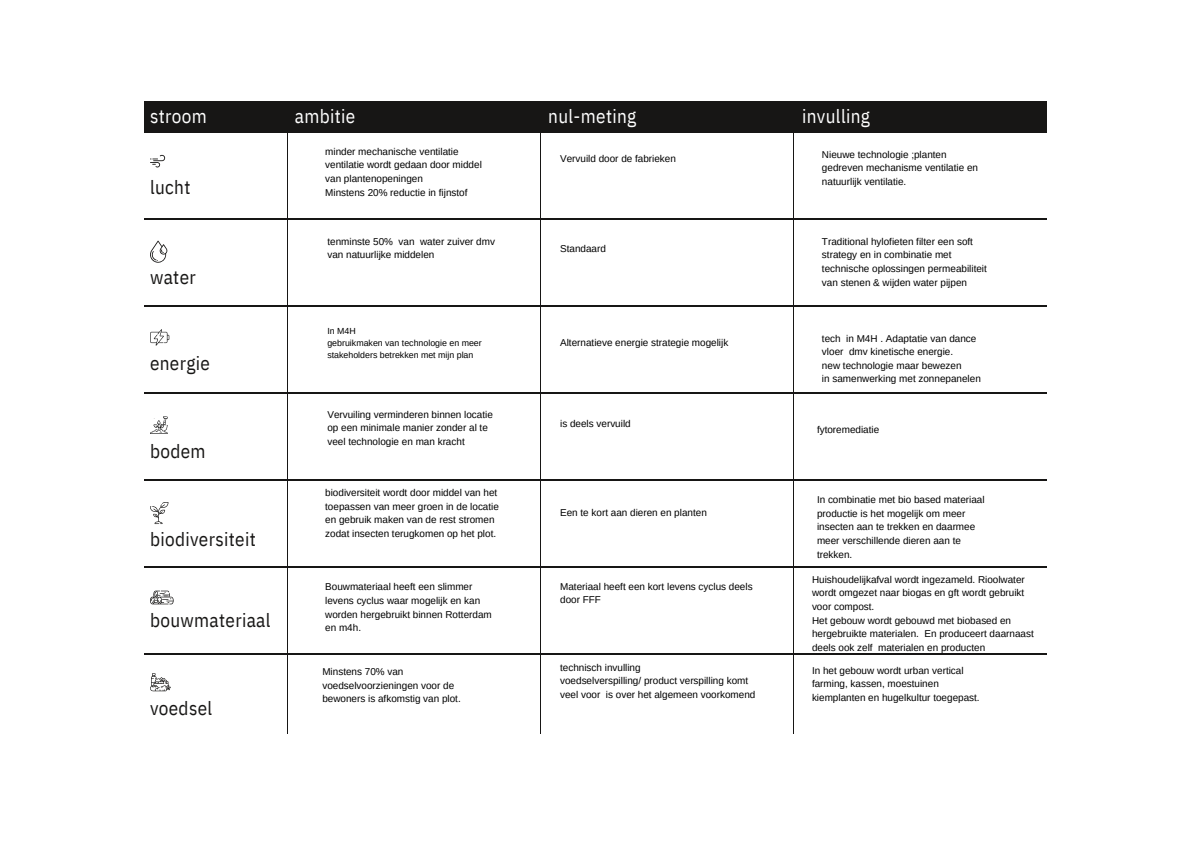
<style>
.page{position:relative;width:1191px;height:843px;background:#fff}
.page>*{position:absolute;margin:0;border:0;box-sizing:border-box;transform-origin:0 0}
.t1{font:19.1px "IBM Plex Sans Cond";letter-spacing:.02em;color:#171615}
.t2{font:19.1px "IBM Plex Sans Cond";letter-spacing:.02em;color:#fff}
.t3{font:9.9px/13.6px "Arimo";color:#000}
.t4{font:8.8px/12.1px "Arimo";color:#000}
</style>
<div class="page">
<svg style="left:150px;top:673px;width:21px;height:18px"></svg>
<svg style="left:150px;top:502px;width:18px;height:22px"></svg>
<svg style="left:150px;top:329px;width:19px;height:16px"></svg>
<svg style="left:150px;top:155px;width:15px;height:12px"></svg>
<svg style="left:150px;top:240px;width:18px;height:22px"></svg>
<svg style="left:150px;top:416px;width:18px;height:18px"></svg>
<svg style="left:150px;top:590px;width:24px;height:14px"></svg>
<hr style="left:144px;top:219px;width:902px;height:1px;background:#171615">
<hr style="left:144px;top:132px;width:902px;height:1px;background:#171615">
<hr style="left:144px;top:305px;width:902px;height:1px;background:#171615">
<hr style="left:287px;top:109px;width:1px;height:624px;background:#171615">
<hr style="left:540px;top:109px;width:1px;height:624px;background:#171615">
<hr style="left:793px;top:109px;width:1px;height:624px;background:#171615">
<hr style="left:144px;top:392px;width:902px;height:1px;background:#171615">
<hr style="left:144px;top:479px;width:902px;height:1px;background:#171615">
<hr style="left:144px;top:566px;width:902px;height:1px;background:#171615">
<hr style="left:144px;top:653px;width:902px;height:1px;background:#171615">
<div style="left:144px;top:102px;width:902px;height:30px;background:#171615"></div>
<p class="t2" style="left:150px;top:104px;width:58px">stroom</p>
<p class="t1" style="left:150px;top:174px;width:42px">lucht</p>
<p class="t1" style="left:150px;top:264px;width:47px">water</p>
<p class="t1" style="left:150px;top:350px;width:62px">energie</p>
<p class="t1" style="left:150px;top:438px;width:57px">bodem</p>
<p class="t1" style="left:150px;top:526px;width:107px">biodiversiteit</p>
<p class="t1" style="left:150px;top:606px;width:122px">bouwmateriaal</p>
<p class="t1" style="left:150px;top:694px;width:64px">voedsel</p>
<p class="t2" style="left:295px;top:104px;width:62px">ambitie</p>
<p class="t2" style="left:548px;top:104px;width:90px">nul-meting</p>
<p class="t2" style="left:802px;top:104px;width:69px">invulling</p>
<p class="t3" style="left:325px;top:144px;width:158px">minder mechanische ventilatie ventilatie wordt gedaan door middel van plantenopeningen</p>
<p class="t3" style="left:325px;top:185px;width:144px">Minstens 20% reductie in fijnstof</p>
<p class="t3" style="left:821px;top:147px;width:158px">Nieuwe technologie ;planten gedreven mechanisme ventilatie en natuurlijk ventilatie.</p>
<p class="t3" style="left:560px;top:152px;width:117px">Vervuild door de fabrieken</p>
<p class="t3" style="left:327px;top:234px;width:169px">tenminste 50% van water zuiver dmv</p>
<p class="t3" style="left:327px;top:248px;width:108px">van natuurlijke middelen</p>
<p class="t4" style="left:327px;top:324px;width:30px">In M4H</p>
<p class="t4" style="left:327px;top:336px;width:156px">gebruikmaken van technologie en meer stakeholders betrekken met mijn plan</p>
<p class="t3" style="left:327px;top:407px;width:167px">Vervuiling verminderen binnen locatie op een minimale manier zonder al te veel technologie en man kracht</p>
<p class="t3" style="left:325px;top:485px;width:175px">biodiversiteit wordt door middel van het toepassen van meer groen in de locatie en gebruik maken van de rest stromen zodat insecten terugkomen op het plot.</p>
<p class="t3" style="left:325px;top:580px;width:168px">Bouwmateriaal heeft een slimmer levens cyclus waar mogelijk en kan worden hergebruikt binnen Rotterdam en m4h.</p>
<p class="t3" style="left:560px;top:242px;width:47px">Standaard</p>
<p class="t3" style="left:560px;top:336px;width:170px">Alternatieve energie strategie mogelijk</p>
<p class="t3" style="left:560px;top:416px;width:72px">is deels vervuild</p>
<p class="t3" style="left:560px;top:505px;width:148px">Een te kort aan dieren en planten</p>
<p class="t3" style="left:560px;top:579px;width:194px">Materiaal heeft een kort levens cyclus deels door FFF</p>
<p class="t3" style="left:821px;top:234px;width:166px">Traditional hylofieten filter een soft strategy en in combinatie met technische oplossingen permeabiliteit van stenen &amp; wijden water pijpen</p>
<p class="t3" style="left:821px;top:331px;width:156px">tech in M4H . Adaptatie van dance vloer dmv kinetische energie.</p>
<p class="t3" style="left:821px;top:358px;width:141px">new technologie maar bewezen</p>
<p class="t3" style="left:821px;top:372px;width:160px">in samenwerking met zonnepanelen</p>
<p class="t3" style="left:816px;top:423px;width:64px">fytoremediatie</p>
<p class="t3" style="left:816px;top:492px;width:169px">In combinatie met bio based materiaal productie is het mogelijk om meer insecten aan te trekken en daarmee meer verschillende dieren aan te trekken.</p>
<p class="t3" style="left:812px;top:572px;width:214px;text-align:justify">Huishoudelijkafval wordt ingezameld. Rioolwater wordt omgezet naar biogas en gft wordt gebruikt voor compost.</p>
<p class="t3" style="left:812px;top:613px;width:223px">Het gebouw wordt gebouwd met biobased en hergebruikte materialen. En produceert daarnaast deels ook zelf materialen en producten</p>
<p class="t3" style="left:322px;top:664px;width:140px">Minstens 70% van voedselvoorzieningen voor de bewoners is afkomstig van plot.</p>
<p class="t3" style="left:560px;top:660px;width:82px">technisch invulling</p>
<p class="t3" style="left:560px;top:674px;width:197px">voedselverspilling/ product verspilling komt veel voor is over het algemeen voorkomend</p>
<p class="t3" style="left:812px;top:663px;width:169px">In het gebouw wordt urban vertical farming, kassen, moestuinen kiemplanten en hugelkultur toegepast.</p>
</div>
